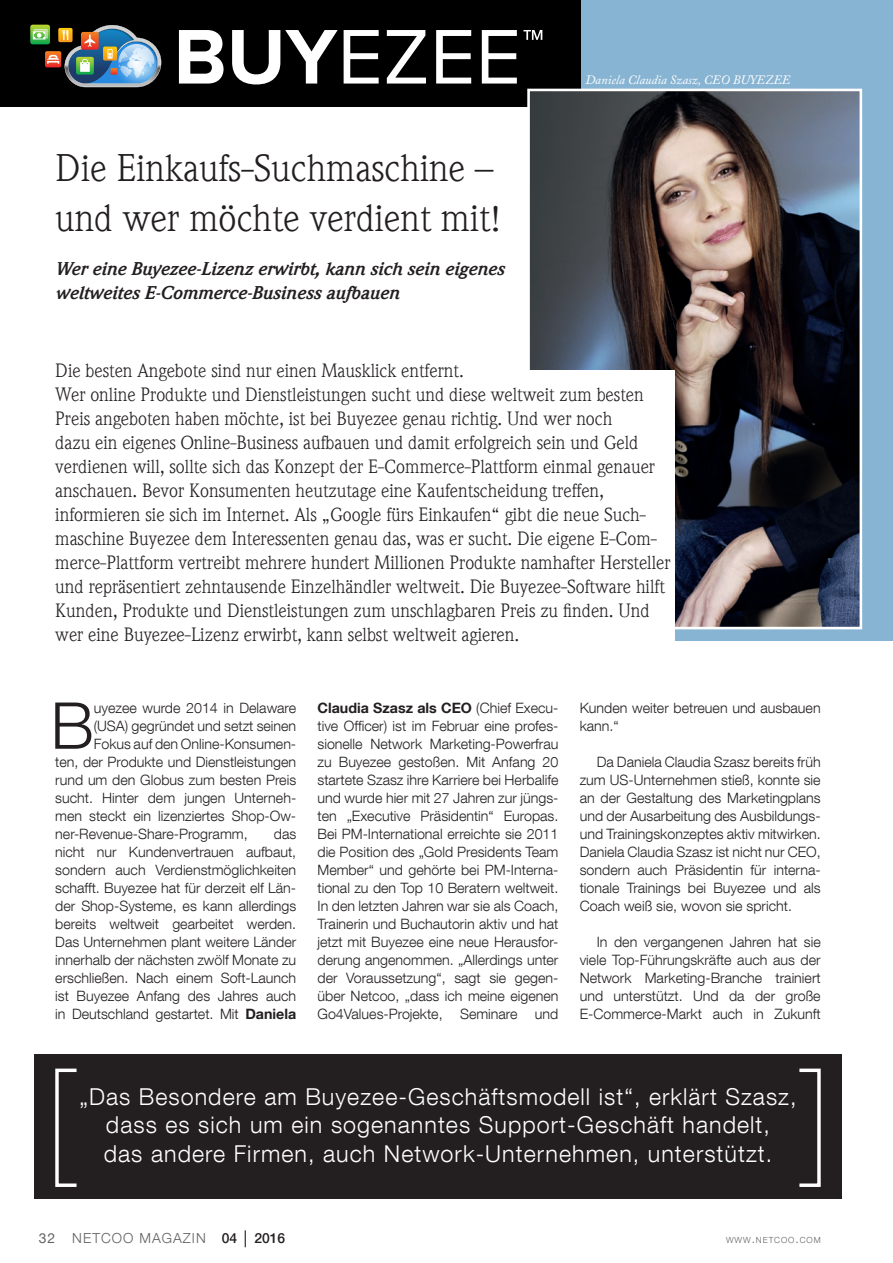
<style>
.page{position:relative;width:893px;height:1263px;background:#fff}
.page>*{position:absolute;margin:0;border:0;box-sizing:border-box;transform-origin:0 0}
.t1{font:300 64.65px "Helvetica Neue LT Com";color:#231f20}
.t2{font:37.5px/49.5px "ITC Weidemann Com";color:#231f20}
.t3{font:300 23.25px/28.5px "Helvetica Neue LT Com";letter-spacing:.045em;color:#fff;text-align:center}
.t4{font:18.75px/24px "ITC Weidemann Com";color:#231f20}
.t5{font:italic 700 18px/24px "ITC Weidemann Com";color:#231f20}
.t6{font:300 14.25px/18px "Helvetica Neue LT Com";color:#231f20;text-align:justify}
.t7{font:300 13.8px "Helvetica Neue LT Com";letter-spacing:.075em;color:#636366}
.t8{font:italic 12.75px "Adobe Caslon Pro";color:#fff}
.t9{font:300 8.4px "Helvetica Neue LT Com";letter-spacing:.11em;color:#636366}
.s1{font-weight:700}
.s2{font-weight:400}
.s3{font-weight:500;color:#231f20}
.s4{font-family:"Arial";font-weight:400;color:#231f20}
.s5{font-size:12px}
</style>
<div class="page">
<div style="left:545px;top:0;width:348px;height:641px;background:#87b4d3"></div>
<div style="left:0;top:0;width:580px;height:106px;background:#000"></div>
<svg style="left:179px;top:30px;width:45px;height:54px"></svg>
<svg style="left:232px;top:30px;width:106px;height:54px"></svg>
<svg style="left:344px;top:30px;width:35px;height:54px"></svg>
<svg style="left:387px;top:30px;width:39px;height:54px"></svg>
<svg style="left:436px;top:30px;width:35px;height:54px"></svg>
<svg style="left:482px;top:30px;width:35px;height:54px"></svg>
<svg style="left:523px;top:30px;width:19px;height:10px"></svg>
<svg style="left:30px;top:25px;width:131px;height:63px"></svg>
<img style="left:531px;top:93px;width:327px;height:532px">
<div style="left:527px;top:89px;width:335px;height:540px;border:3px solid #fff"></div>
<div style="left:522px;top:371px;width:153px;height:282px;background:#fff"></div>
<div style="left:34px;top:1055px;width:808px;height:144px;background:#231f20"></div>
<div style="left:55px;top:1068px;width:23px;height:119px;border:3px solid #fff"></div>
<div style="left:798px;top:1068px;width:23px;height:119px;border:3px solid #fff"></div>
<h2 class="t2" style="left:55px;top:144px;width:448px">Die Einkaufs-Suchmaschine – und wer möchte verdient mit!</h2>
<p class="t5" style="left:55px;top:258px;width:450px">Wer eine Buyezee-Lizenz erwirbt, kann sich sein eigenes weltweites E-Commerce-Business aufbauen</p>
<p class="t8" style="left:585px;top:72px;width:206px">Daniela Claudia Szasz, CEO BUYEZEE</p>
<p class="t4" style="left:55px;top:359px;width:617px">Die besten Angebote sind nur einen Mausklick entfernt.<br>Wer online Produkte und Dienstleistungen sucht und diese weltweit zum besten Preis angeboten haben möchte, ist bei Buyezee genau richtig. Und wer noch<br>dazu ein eigenes Online-Business aufbauen und damit erfolgreich sein und Geld verdienen will, sollte sich das Konzept der E-Commerce-Plattform einmal genauer anschauen. Bevor Konsumenten heutzutage eine Kaufentscheidung treffen, informieren sie sich im Internet. Als „Google fürs Einkaufen“ gibt die neue Such&shy;maschine Buyezee dem Interessenten genau das, was er sucht. Die eigene E-Com&shy;merce-Plattform vertreibt mehrere hundert Millionen Produkte namhafter Hersteller und repräsentiert zehntausende Einzelhändler weltweit. Die Buyezee-Software hilft Kunden, Produkte und Dienstleistungen zum unschlagbaren Preis zu finden. Und wer eine Buyezee-Lizenz erwirbt, kann selbst weltweit agieren.</p>
<h1 class="t1" style="left:51px;top:686px;width:45px">B</h1>
<p class="t6" style="left:94px;top:698px;width:204px">uyezee wurde 2014 in Delaware</p>
<p class="t6" style="left:94px;top:716px;width:204px">(USA) gegründet und setzt seinen</p>
<p class="t6" style="left:94px;top:734px;width:204px">Fokus auf den Online-Konsumen-</p>
<p class="t6" style="left:55px;top:752px;width:242px">ten, der Produkte und Dienstleistungen</p>
<p class="t6" style="left:55px;top:770px;width:242px">rund um den Globus zum besten Preis</p>
<p class="t6" style="left:55px;top:788px;width:242px">sucht. Hinter dem jungen Unterneh-</p>
<p class="t6" style="left:55px;top:806px;width:242px">men steckt ein lizenziertes Shop-Ow-</p>
<p class="t6" style="left:55px;top:824px;width:194px">ner-Revenue-Share-Programm,</p>
<p class="t6" style="left:55px;top:824px;width:242px;text-indent:219px">das nicht nur Kundenvertrauen aufbaut, sondern auch Verdienstmöglichkeiten schafft. Buyezee hat für derzeit elf Län&shy;der Shop-Systeme, es kann allerdings bereits weltweit gearbeitet werden.<br>Das Unternehmen plant weitere Länder innerhalb der nächsten zwölf Monate zu erschließen. Nach einem Soft-Launch ist Buyezee Anfang des Jahres auch in Deutschland gestartet. Mit <span class="s1">Daniela</span></p>
<p class="t6" style="left:317px;top:698px;width:242px"><span class="s1">Claudia Szasz als CEO</span> (Chief Execu&shy;tive Officer) ist im Februar eine profes&shy;sionelle Network Marketing-Powerfrau zu Buyezee gestoßen. Mit Anfang 20 startete Szasz ihre Karriere bei Herbalife und wurde hier mit 27 Jahren zur jüngs&shy;ten „Executive Präsidentin“ Europas.<br>Bei PM-International erreichte sie 2011 die Position des „Gold Presidents Team Member“ und gehörte bei PM-Interna&shy;tional zu den Top 10 Beratern weltweit.<br>In den letzten Jahren war sie als Coach, Trainerin und Buchautorin aktiv und hat jetzt mit Buyezee eine neue Herausfor&shy;derung angenommen. „Allerdings unter der Voraussetzung“, sagt sie gegen&shy;über Netcoo, „dass ich meine eigenen Go4Values-Projekte, Seminare und</p>
<p class="t6" style="left:580px;top:698px;width:242px">Kunden weiter betreuen und ausbauen kann.“</p>
<p class="t6" style="left:580px;top:752px;width:242px;text-indent:17px">Da Daniela Claudia Szasz bereits früh zum US-Unternehmen stieß, konnte sie an der Gestaltung des Marketingplans und der Ausarbeitung des Ausbildungs&shy;und Trainingskonzeptes aktiv mitwirken.<br>Daniela Claudia Szasz ist nicht nur CEO, sondern auch Präsidentin für interna&shy;tionale Trainings bei Buyezee und als Coach weiß sie, wovon sie spricht.</p>
<p class="t6" style="left:580px;top:932px;width:242px;text-indent:17px">In den vergangenen Jahren hat sie viele Top-Führungskräfte auch aus der Network Marketing-Branche trainiert und unterstützt. Und da der große E-Commerce-Markt auch in Zukunft</p>
<h3 class="t3" style="left:79px;top:1082px;width:719px">„Das Besondere am Buyezee-Geschäftsmodell ist“, erklärt Szasz, dass es sich um ein sogenanntes Support-Geschäft handelt,<br>das andere Firmen, auch Network-Unternehmen, unterstützt.</h3>
<p class="t7" style="left:39px;top:1229px;width:248px"><span class="s2">32</span> NETCOO MAGAZIN <span class="s3">04</span> <span class="s4">│</span> <span class="s3">2016</span></p>
<p class="t9" style="left:726px;top:1234px;width:96px">WWW<span class="s5">.</span>NETCOO<span class="s5">.</span>COM</p>
</div>
